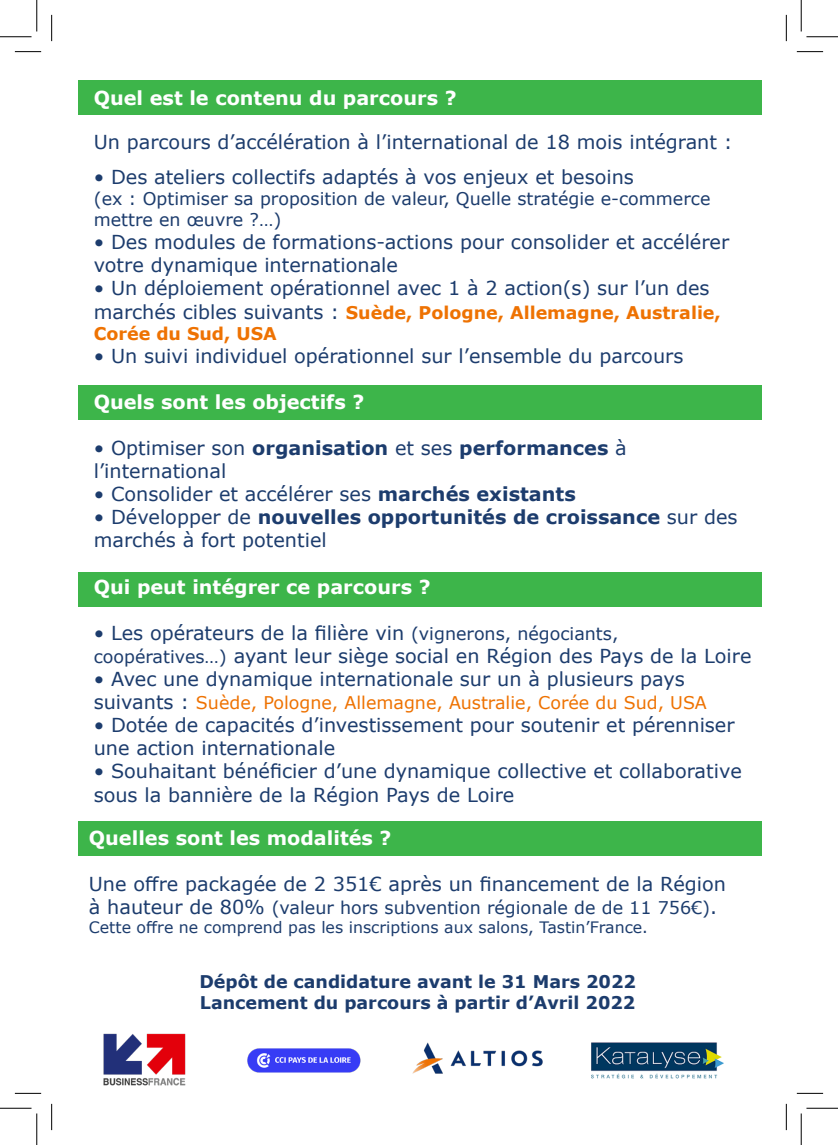
<style>
.page{position:relative;width:838px;height:1145px;background:#fff}
.page>*{position:absolute;margin:0;border:0;box-sizing:border-box;transform-origin:0 0}
.t1{font:19.25px/23.1px "Verdana";color:#1c3c6d}
.t2{font:700 19.25px "Verdana";color:#fff}
.t3{font:17.5px/21px "Verdana";color:#1c3c6d}
.t4{font:700 17.5px/21px "Verdana";color:#1c3c6d}
.t5{font:700 17.5px/21px "Verdana";color:#ee7202}
.t6{font:17.5px "Verdana";color:#ee7202}
.t7{font:15.75px "Verdana";color:#1c3c6d}
.s1{font-weight:400;font-size:19.25px;color:#1c3c6d}
.s2{font-weight:700}
.s3{font-size:17.5px}
.s4{font-size:19.25px;color:#1c3c6d}
.s5{font-size:19.25px}
</style>
<div class="page">
<div style="left:78px;top:821px;width:683px;height:35px;background:#3db54a"></div>
<div style="left:78px;top:572px;width:683px;height:34px;background:#3db54a"></div>
<div style="left:78px;top:385px;width:683px;height:35px;background:#3db54a"></div>
<div style="left:78px;top:80px;width:683px;height:35px;background:#3db54a"></div>
<img style="left:591px;top:1042px;width:132px;height:37px">
<img style="left:247px;top:1048px;width:114px;height:25px">
<img style="left:103px;top:1033px;width:83px;height:53px">
<img style="left:412px;top:1042px;width:131px;height:32px">
<svg style="left:15px;top:51px;width:26px;height:1px"></svg>
<svg style="left:796px;top:51px;width:27px;height:1px"></svg>
<svg style="left:15px;top:1093px;width:26px;height:1px"></svg>
<svg style="left:796px;top:1093px;width:27px;height:1px"></svg>
<svg style="left:51px;top:15px;width:1px;height:26px"></svg>
<svg style="left:51px;top:1104px;width:1px;height:26px"></svg>
<svg style="left:786px;top:15px;width:1px;height:26px"></svg>
<svg style="left:786px;top:1104px;width:1px;height:26px"></svg>
<hr style="left:0;top:36px;width:32px;height:1px;background:#000">
<hr style="left:806px;top:36px;width:31px;height:1px;background:#000">
<hr style="left:0;top:1108px;width:32px;height:1px;background:#000">
<hr style="left:806px;top:1108px;width:31px;height:1px;background:#000">
<hr style="left:36px;top:0;width:1px;height:31px;background:#000">
<hr style="left:36px;top:1113px;width:1px;height:32px;background:#000">
<hr style="left:800px;top:0;width:1px;height:31px;background:#000">
<hr style="left:800px;top:1113px;width:1px;height:32px;background:#000">
<p class="t2" style="left:94px;top:84px;width:364px">Quel est le contenu du parcours ?</p>
<p class="t1" style="left:94px;top:130px;width:640px">Un parcours d’accélération à l’international de 18 mois intégrant :</p>
<p class="t1" style="left:94px;top:165px;width:541px">• Des ateliers collectifs adaptés à vos enjeux et besoins</p>
<p class="t3" style="left:94px;top:188px;width:618px">(ex : Optimiser sa proposition de valeur, Quelle stratégie e-commerce mettre en œuvre ?…)</p>
<p class="t1" style="left:94px;top:231px;width:637px">• Des modules de formations-actions pour consolider et accélérer votre dynamique internationale</p>
<p class="t1" style="left:94px;top:277px;width:617px">• Un déploiement opérationnel avec 1 à 2 action(s) sur l’un des</p>
<p class="t5" style="left:94px;top:301px;width:628px"><span class="s1">marchés cibles suivants :</span> Suède, Pologne, Allemagne, Australie,<br>Corée du Sud, USA</p>
<p class="t1" style="left:94px;top:344px;width:591px">• Un suivi individuel opérationnel sur l’ensemble du parcours</p>
<p class="t2" style="left:94px;top:388px;width:272px">Quels sont les objectifs ?</p>
<p class="t1" style="left:94px;top:436px;width:534px">• Optimiser son <span class="s2">organisation</span> et ses <span class="s2">performances</span> à l’international</p>
<p class="t1" style="left:94px;top:483px;width:483px">• Consolider et accélérer ses <span class="s2">marchés existants</span></p>
<p class="t1" style="left:94px;top:506px;width:645px">• Développer de <span class="s2">nouvelles opportunités de croissance</span> sur des marchés à fort potentiel</p>
<p class="t2" style="left:94px;top:573px;width:338px">Qui peut intégrer ce parcours ?</p>
<p class="t1" style="left:94px;top:621px;width:659px">• Les opérateurs de la filière vin <span class="s3">(vignerons, négociants, coopératives…)</span> ayant leur siège social en Région des Pays de la Loire</p>
<p class="t1" style="left:94px;top:667px;width:592px">• Avec une dynamique internationale sur un à plusieurs pays</p>
<p class="t6" style="left:94px;top:691px;width:614px"><span class="s4">suivants :</span> Suède, Pologne, Allemagne, Australie, Corée du Sud, USA</p>
<p class="t1" style="left:94px;top:714px;width:642px">• Dotée de capacités d’investissement pour soutenir et pérenniser une action internationale</p>
<p class="t1" style="left:94px;top:760px;width:649px">• Souhaitant bénéficier d’une dynamique collective et collaborative sous la bannière de la Région Pays de Loire</p>
<p class="t2" style="left:89px;top:824px;width:304px">Quelles sont les modalités ?</p>
<p class="t1" style="left:89px;top:872px;width:638px">Une offre packagée de 2 351€ après un financement de la Région</p>
<p class="t3" style="left:89px;top:897px;width:629px"><span class="s5">à hauteur de 80%</span> (valeur hors subvention régionale de de 11 756€)<span class="s5">.</span></p>
<p class="t7" style="left:89px;top:916px;width:560px">Cette offre ne comprend pas les inscriptions aux salons, Tastin’France.</p>
<p class="t4" style="left:199px;top:971px;width:438px">Dépôt de candidature avant le 31 Mars 2022<br>Lancement du parcours à partir d’Avril 2022</p>
</div>
